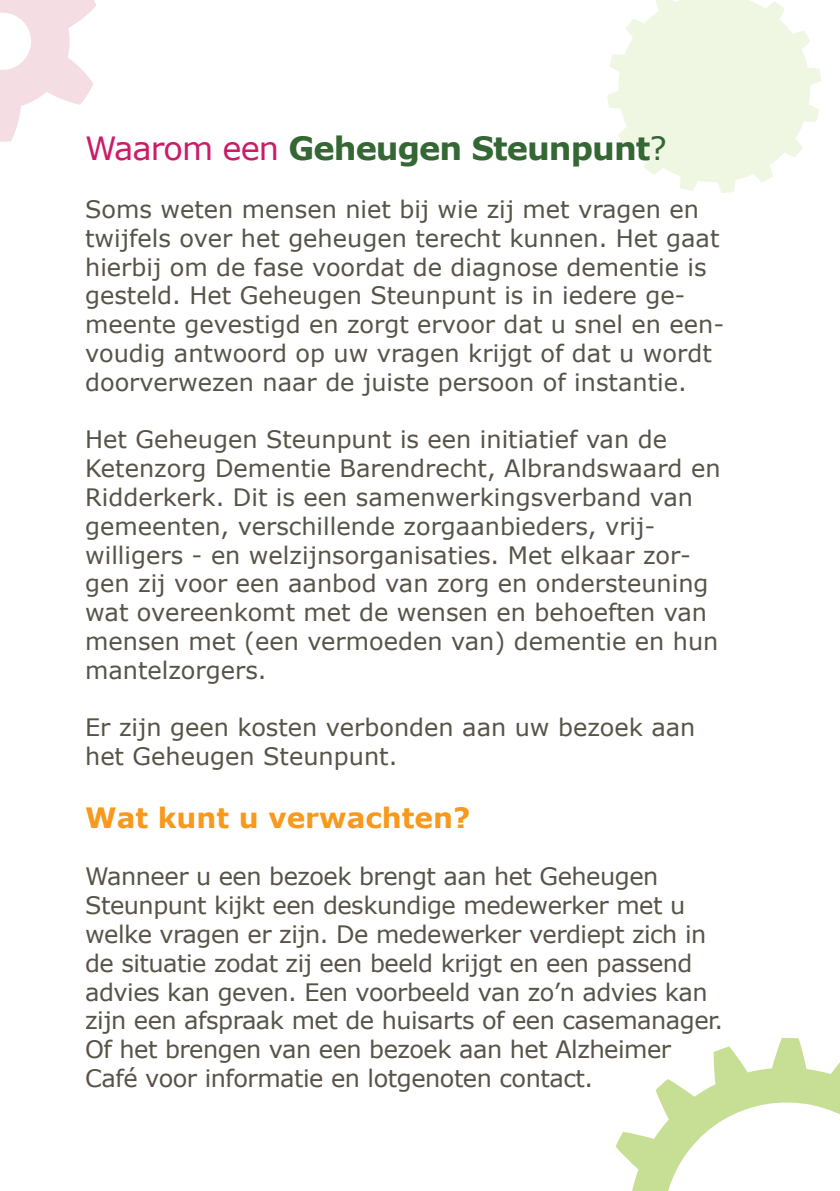
<style>
.page{position:relative;width:840px;height:1191px;background:#fff}
.page>*{position:absolute;margin:0;border:0;box-sizing:border-box;transform-origin:0 0}
.t1{font:700 32px "Verdana";letter-spacing:-.03em;color:#346734}
.t2{font:700 28px "Verdana";color:#f8991d}
.t3{font:24px/28.8px "Verdana";color:#585348}
.t4{font:24px/28.8px "Verdana";letter-spacing:-.02em;color:#585348}
.s1{font-weight:400;color:#ca1c68}
.s2{font-weight:400}
</style>
<div class="page">
<svg style="left:607px;top:0;width:213px;height:193px;fill:#eff6e2"></svg>
<svg style="left:0;top:0;width:96px;height:142px"></svg>
<svg style="left:615px;top:1037px;width:224px;height:154px"></svg>
<h1 class="t1" style="left:85px;top:128px;width:583px"><span class="s1">Waarom een</span> Geheugen Steunpunt<span class="s2">?</span></h1>
<p class="t3" style="left:85px;top:194px;width:640px">Soms weten mensen niet bij wie zij met vragen en twijfels over het geheugen terecht kunnen. Het gaat hierbij om de fase voordat de diagnose dementie is gesteld. Het Geheugen Steunpunt is in iedere ge&shy;meente gevestigd en zorgt ervoor dat u snel en een&shy;voudig antwoord op uw vragen krijgt of dat u wordt doorverwezen naar de juiste persoon of instantie.</p>
<p class="t3" style="left:85px;top:424px;width:636px">Het Geheugen Steunpunt is een initiatief van de Ketenzorg Dementie Barendrecht, Albrandswaard en Ridderkerk. Dit is een samenwerkingsverband van gemeenten, verschillende zorgaanbieders, vrij&shy;willigers - en welzijnsorganisaties. Met elkaar zor&shy;gen zij voor een aanbod van zorg en ondersteuning wat overeenkomt met de wensen en behoeften van mensen met (een vermoeden van) dementie en hun mantelzorgers.</p>
<p class="t3" style="left:85px;top:712px;width:611px">Er zijn geen kosten verbonden aan uw bezoek aan het Geheugen Steunpunt.</p>
<p class="t2" style="left:85px;top:799px;width:386px">Wat kunt u verwachten?</p>
<p class="t4" style="left:85px;top:861px;width:639px">Wanneer u een bezoek brengt aan het Geheugen Steunpunt kijkt een deskundige medewerker met u welke vragen er zijn. De medewerker verdiept zich in de situatie zodat zij een beeld krijgt en een passend advies kan geven. Een voorbeeld van zo’n advies kan zijn een afspraak met de huisarts of een casemanager.<br>Of het brengen van een bezoek aan het Alzheimer Café voor informatie en lotgenoten contact.</p>
</div>
